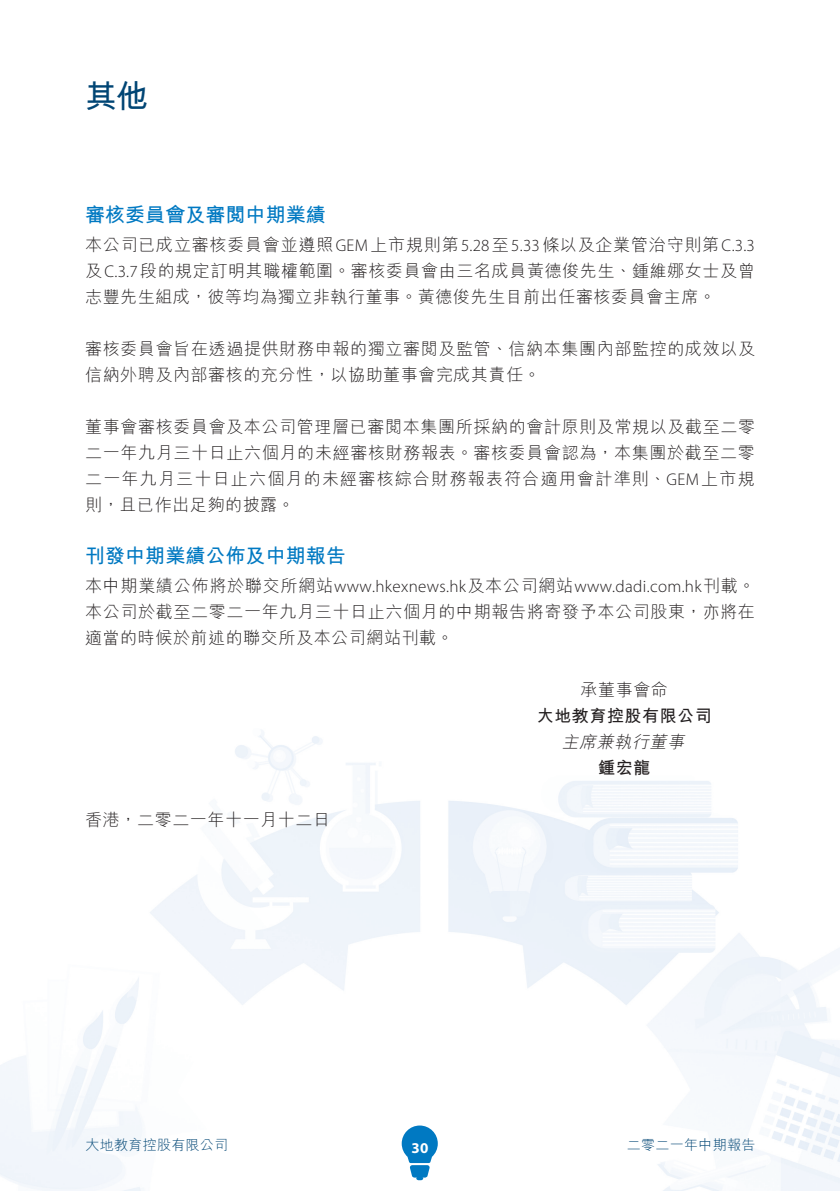
<style>
.page{position:relative;width:840px;height:1191px;background:#fff}
.page>*{position:absolute;margin:0;border:0;box-sizing:border-box;transform-origin:0 0}
.t1{font:700 32px "M Hei HK";color:#004574}
._01_H1{font:700 20px "M Hei HK";color:#0079c2}
._00_txt{font:300 17px/26px "M Hei HK";letter-spacing:.035em;color:#231f20;text-align:justify}
._00_txt-2{font:700 17px "M Hei HK";letter-spacing:.03em;color:#231f20}
._00_txt-3{font:italic 300 17px "M Hei HK";color:#231f20}
.t2{font:700 15px "Myriad Pro";color:#fff}
.t3{font:300 14px "M Hei HK";letter-spacing:.02em;color:#004574}
.s1{font-family:"Myriad Pro"}
</style>
<div class="page">
<img style="left:0;top:730px;width:839px;height:461px">
<svg style="left:401px;top:1125px;width:36px;height:55px"></svg>
<h1 class="t1" style="left:85px;top:73px;width:65px">其他</h1>
<p class="_01_H1" style="left:85px;top:200px;width:242px">審核委員會及審閱中期業績</p>
<p class="_00_txt" style="left:85px;top:231px;width:670px">本公司已成立審核委員會並遵照<span class="s1">GEM</span>上市規則第<span class="s1">5.28</span>至<span class="s1">5.33</span>條以及企業管治守則第<span class="s1">C.3.3</span>及<span class="s1">C.3.7</span>段的規定訂明其職權範圍。審核委員會由三名成員黃德俊先生、鍾維娜女士及曾志豐先生組成，彼等均為獨立非執行董事。黃德俊先生目前出任審核委員會主席。</p>
<p class="_00_txt" style="left:85px;top:335px;width:671px">審核委員會旨在透過提供財務申報的獨立審閱及監管、信納本集團內部監控的成效以及信納外聘及內部審核的充分性，以協助董事會完成其責任。</p>
<p class="_00_txt" style="left:85px;top:413px;width:671px">董事會審核委員會及本公司管理層已審閱本集團所採納的會計原則及常規以及截至二零二一年九月三十日止六個月的未經審核財務報表。審核委員會認為，本集團於截至二零二一年九月三十日止六個月的未經審核綜合財務報表符合適用會計準則、<span class="s1">GEM</span>上市規則，且已作出足夠的披露。</p>
<p class="_01_H1" style="left:85px;top:541px;width:262px">刊發中期業績公佈及中期報告</p>
<p class="_00_txt" style="left:85px;top:572px;width:671px">本中期業績公佈將於聯交所網站<span class="s1">www.hkexnews.hk</span>及本公司網站<span class="s1">www.dadi.com.hk</span>刊載。本公司於截至二零二一年九月三十日止六個月的中期報告將寄發予本公司股東，亦將在適當的時候於前述的聯交所及本公司網站刊載。</p>
<p class="_00_txt" style="left:580px;top:676px;width:89px">承董事會命</p>
<p class="_00_txt-2" style="left:536px;top:703px;width:176px">大地教育控股有限公司</p>
<p class="_00_txt-3" style="left:561px;top:733px;width:127px">主席兼執行董事</p>
<p class="_00_txt-2" style="left:598px;top:755px;width:54px">鍾宏龍</p>
<p class="_00_txt" style="left:85px;top:806px;width:246px">香港，二零二一年十一月十二日</p>
<p class="t3" style="left:85px;top:1138px;width:144px">大地教育控股有限公司</p>
<p class="t2" style="left:411px;top:1138px;width:18px">30</p>
<p class="t3" style="left:626px;top:1138px;width:130px">二零二一年中期報告</p>
</div>
